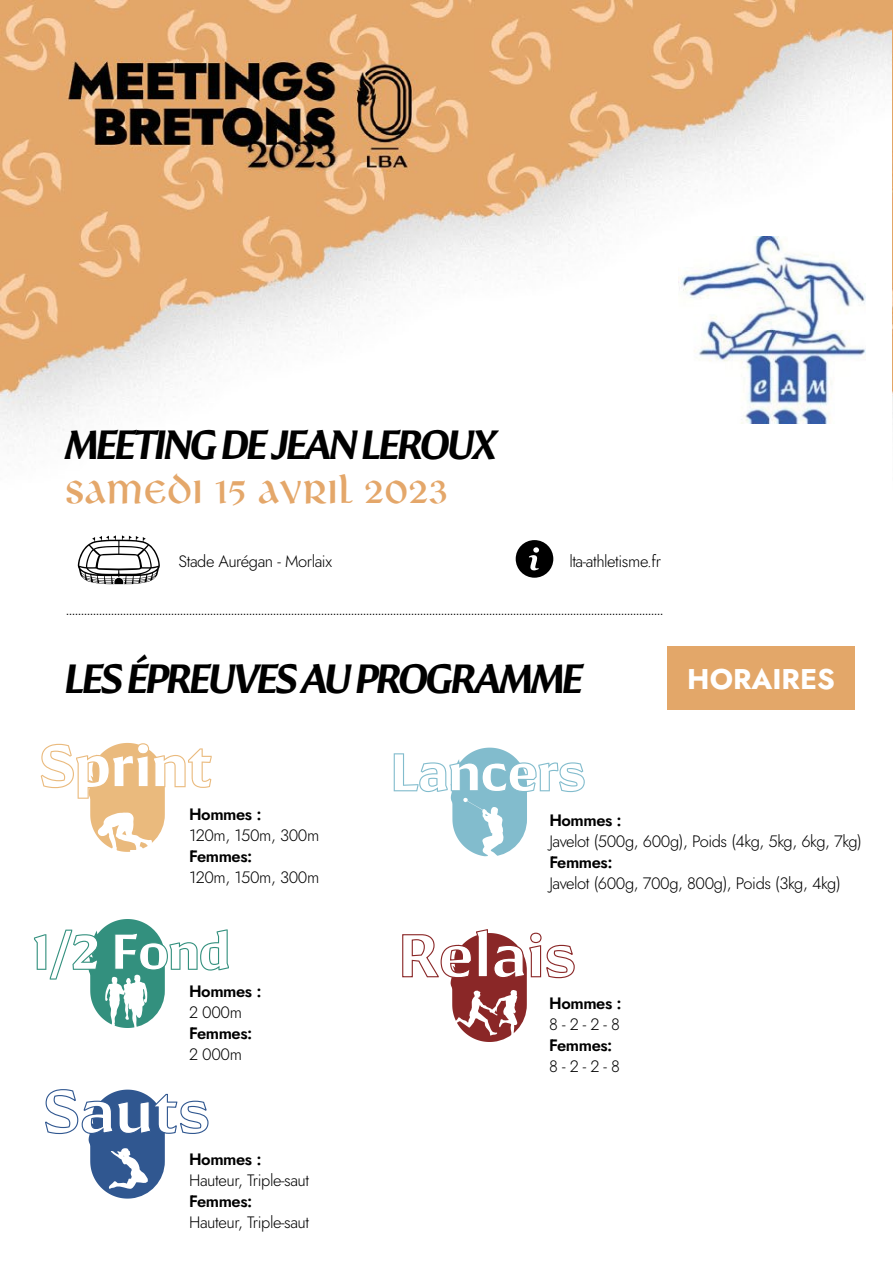
<style>
.page{position:relative;width:893px;height:1263px;background:#fff}
.page>*{position:absolute;margin:0;border:0;box-sizing:border-box;transform-origin:0 0}
.t1{font:45px "Libra BT";color:#e4a76a}
.t2{font:italic 600 40.5px "Conglomerate";letter-spacing:-.07em;color:#000}
.t3{font:700 28.5px "Jost";color:#fff}
.t4{font:300 16.5px "Jost";letter-spacing:-.025em;color:#000}
.t5{font:600 16.5px "Jost";letter-spacing:-.025em;color:#000}
</style>
<div class="page">
<img style="left:0;top:0;width:892px;height:1199px">
<img style="left:678px;top:236px;width:190px;height:190px">
<svg style="left:78px;top:535px;width:82px;height:49px"></svg>
<svg style="left:67px;top:614px;width:596px;height:1px"></svg>
<svg style="left:516px;top:540px;width:37px;height:38px"></svg>
<img style="left:678px;top:236px;width:187px;height:187px">
<svg style="left:41px;top:743px;width:171px;height:110px"></svg>
<svg style="left:44px;top:1088px;width:165px;height:110px"></svg>
<svg style="left:394px;top:748px;width:191px;height:117px"></svg>
<svg style="left:402px;top:929px;width:173px;height:113px"></svg>
<svg style="left:34px;top:919px;width:195px;height:113px"></svg>
<img style="left:892px;top:0;width:1px;height:1263px">
<div style="left:668px;top:646px;width:187px;height:64px;background:#e3a769"></div>
<h2 class="t2" style="left:65px;top:418px;width:434px">MEETING DE JEAN LEROUX</h2>
<h1 class="t1" style="left:65px;top:466px;width:385px">Samedi 15 Avril 2023</h1>
<p class="t4" style="left:179px;top:550px;width:155px">Stade Aurégan - Morlaix</p>
<p class="t4" style="left:569px;top:550px;width:93px">lta-athletisme.fr</p>
<h2 class="t2" style="left:65px;top:651px;width:520px">LES ÉPREUVES AU PROGRAMME</h2>
<h3 class="t3" style="left:687px;top:659px;width:149px">HORAIRES</h3>
<p class="t5" style="left:189px;top:803px;width:74px">Hommes :</p>
<p class="t4" style="left:189px;top:824px;width:132px">120m, 150m, 300m</p>
<p class="t5" style="left:189px;top:845px;width:65px">Femmes:</p>
<p class="t4" style="left:189px;top:866px;width:132px">120m, 150m, 300m</p>
<p class="t5" style="left:189px;top:980px;width:74px">Hommes :</p>
<p class="t4" style="left:189px;top:1001px;width:54px">2 000m</p>
<p class="t5" style="left:189px;top:1022px;width:65px">Femmes:</p>
<p class="t4" style="left:189px;top:1043px;width:54px">2 000m</p>
<p class="t5" style="left:189px;top:1148px;width:74px">Hommes :</p>
<p class="t4" style="left:189px;top:1169px;width:122px">Hauteur, Triple-saut</p>
<p class="t5" style="left:189px;top:1190px;width:65px">Femmes:</p>
<p class="t4" style="left:189px;top:1211px;width:122px">Hauteur, Triple-saut</p>
<p class="t5" style="left:549px;top:809px;width:74px">Hommes :</p>
<p class="t4" style="left:549px;top:830px;width:314px">Javelot (500g, 600g), Poids (4kg, 5kg, 6kg, 7kg)</p>
<p class="t5" style="left:549px;top:851px;width:65px">Femmes:</p>
<p class="t4" style="left:549px;top:872px;width:293px">Javelot (600g, 700g, 800g), Poids (3kg, 4kg)</p>
<p class="t5" style="left:549px;top:991px;width:74px">Hommes :</p>
<p class="t4" style="left:549px;top:1012px;width:72px">8 - 2 - 2 - 8</p>
<p class="t5" style="left:549px;top:1033px;width:65px">Femmes:</p>
<p class="t4" style="left:549px;top:1054px;width:72px">8 - 2 - 2 - 8</p>
</div>
